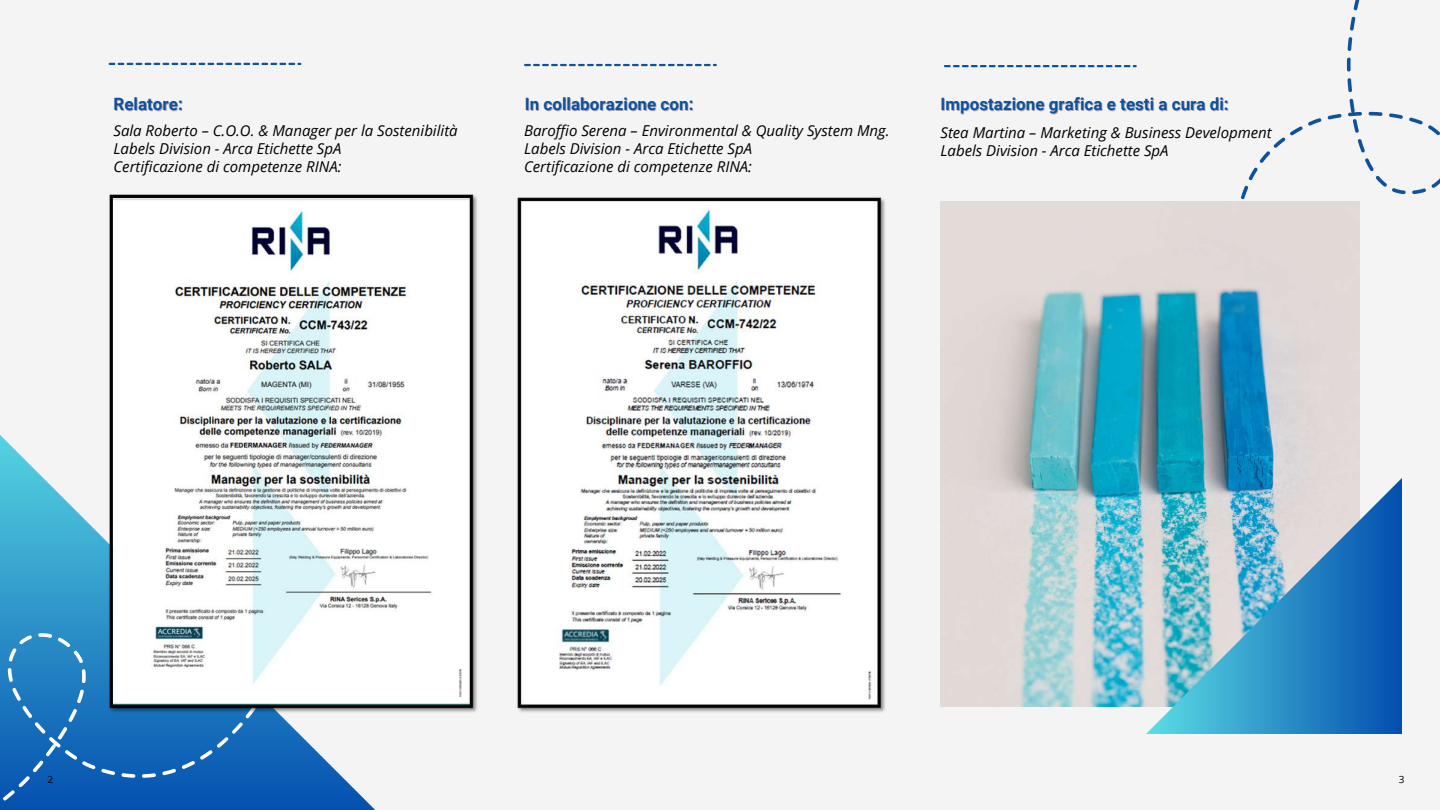
<style>
.page{position:relative;width:1440px;height:810px;background:#f4f4f4}
.page>*{position:absolute;margin:0;border:0;box-sizing:border-box;transform-origin:0 0}
.t1{font:700 17px "Roboto";color:#0e529b}
.t2{font:italic 15px/18px "Open Sans";color:#000}
.t3{font:10px "Open Sans";color:#000}
</style>
<div class="page">
<img style="left:517px;top:197px;width:368px;height:515px">
<svg style="left:0;top:435px;width:375px;height:375px"></svg>
<svg style="left:0;top:542px;width:272px;height:268px;background:#2178bf"></svg>
<img style="left:107px;top:194px;width:370px;height:521px">
<svg style="left:1241px;top:0;width:199px;height:301px"></svg>
<img style="left:941px;top:201px;width:418px;height:505px">
<svg style="left:109px;top:63px;width:192px;height:2px"></svg>
<svg style="left:524px;top:64px;width:193px;height:2px"></svg>
<svg style="left:944px;top:65px;width:193px;height:2px"></svg>
<img style="left:1146px;top:478px;width:256px;height:256px">
<p class="t1" style="left:114px;top:95px;width:71px">Relatore:</p>
<p class="t2" style="left:114px;top:121px;width:346px">Sala Roberto – C.O.O. &amp; Manager per la Sostenibilità<br>Labels Division - Arca Etichette SpA<br>Certificazione di competenze RINA:</p>
<p class="t1" style="left:525px;top:95px;width:170px">In collaborazione con:</p>
<p class="t2" style="left:524px;top:121px;width:367px">Baroffio Serena – Environmental &amp; Quality System Mng.<br>Labels Division - Arca Etichette SpA<br>Certificazione di competenze RINA:</p>
<p class="t1" style="left:941px;top:95px;width:290px">Impostazione grafica e testi a cura di:</p>
<p class="t2" style="left:941px;top:123px;width:333px">Stea Martina – Marketing &amp; Business Development<br>Labels Division - Arca Etichette SpA</p>
<p class="t3" style="left:47px;top:773px;width:7px">2</p>
<p class="t3" style="left:1399px;top:773px;width:7px">3</p>
</div>
